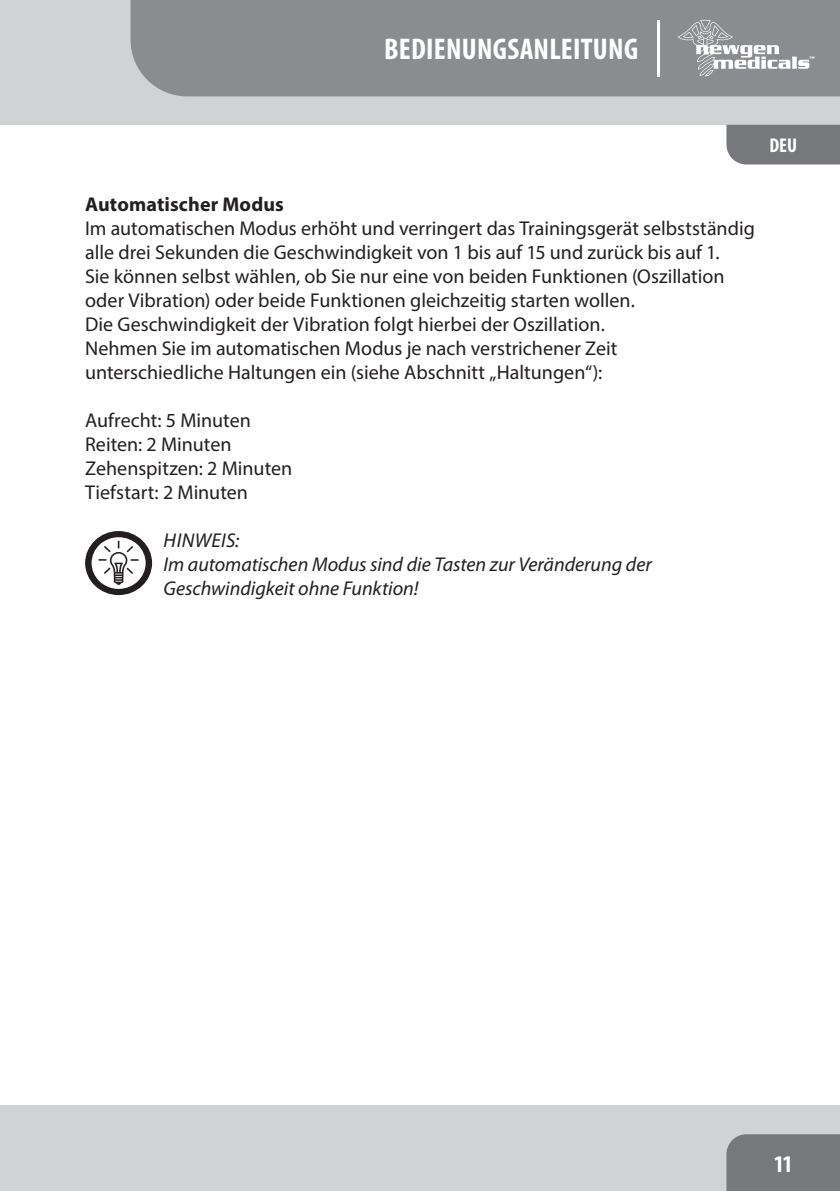
<style>
.page{position:relative;width:840px;height:1191px;background:#fff}
.page>*{position:absolute;margin:0;border:0;box-sizing:border-box;transform-origin:0 0}
.t1{font:700 condensed 30px "Myriad Pro";letter-spacing:.01em;color:#fff}
.t2{font:700 condensed 24px "Myriad Pro";color:#fff}
.t3{font:20px/24px "Myriad Pro";color:#231f20}
.t4{font:italic 20px/24px "Myriad Pro";color:#231f20}
.t5{font:700 20px "Myriad Pro";letter-spacing:.005em;color:#231f20}
.t6{font:700 condensed 20px "Myriad Pro";color:#fff}
</style>
<div class="page">
<div style="left:0;top:1106px;width:839px;height:85px;background:#d1d2d4"></div>
<div style="left:0;top:0;width:839px;height:125px;background:#d1d2d4"></div>
<div style="left:130px;top:0;width:709px;height:96px;background:#8a8c8f"></div>
<div style="left:726px;top:1134px;width:113px;height:57px;background:#76787b"></div>
<div style="left:726px;top:125px;width:113px;height:39px;background:#76787b"></div>
<svg style="left:677px;top:20px;width:137px;height:57px;background:#a0a2a4"></svg>
<hr style="left:656px;top:20px;width:3px;height:57px;background:#fff">
<svg style="left:85px;top:531px;width:67px;height:64px"></svg>
<h1 class="t1" style="left:384px;top:31px;width:255px">BEDIENUNGSANLEITUNG</h1>
<p class="t6" style="left:769px;top:133px;width:29px">DEU</p>
<p class="t5" style="left:85px;top:191px;width:200px">Automatischer Modus</p>
<p class="t3" style="left:85px;top:216px;width:671px">Im automatischen Modus erhöht und verringert das Trainingsgerät selbstständig alle drei Sekunden die Geschwindigkeit von 1 bis auf 15 und zurück bis auf 1.<br>Sie können selbst wählen, ob Sie nur eine von beiden Funktionen (Oszillation oder Vibration) oder beide Funktionen gleichzeitig starten wollen.<br>Die Geschwindigkeit der Vibration folgt hierbei der Oszillation.<br>Nehmen Sie im automatischen Modus je nach verstrichener Zeit unterschiedliche Haltungen ein (siehe Abschnitt „Haltungen“):</p>
<p class="t3" style="left:85px;top:408px;width:208px">Aufrecht: 5 Minuten<br>Reiten: 2 Minuten<br>Zehenspitzen: 2 Minuten<br>Tiefstart: 2 Minuten</p>
<p class="t4" style="left:163px;top:528px;width:489px">HINWEIS:<br>Im automatischen Modus sind die Tasten zur Veränderung der<br>Geschwindigkeit ohne Funktion!</p>
<p class="t2" style="left:773px;top:1148px;width:21px">11</p>
</div>
